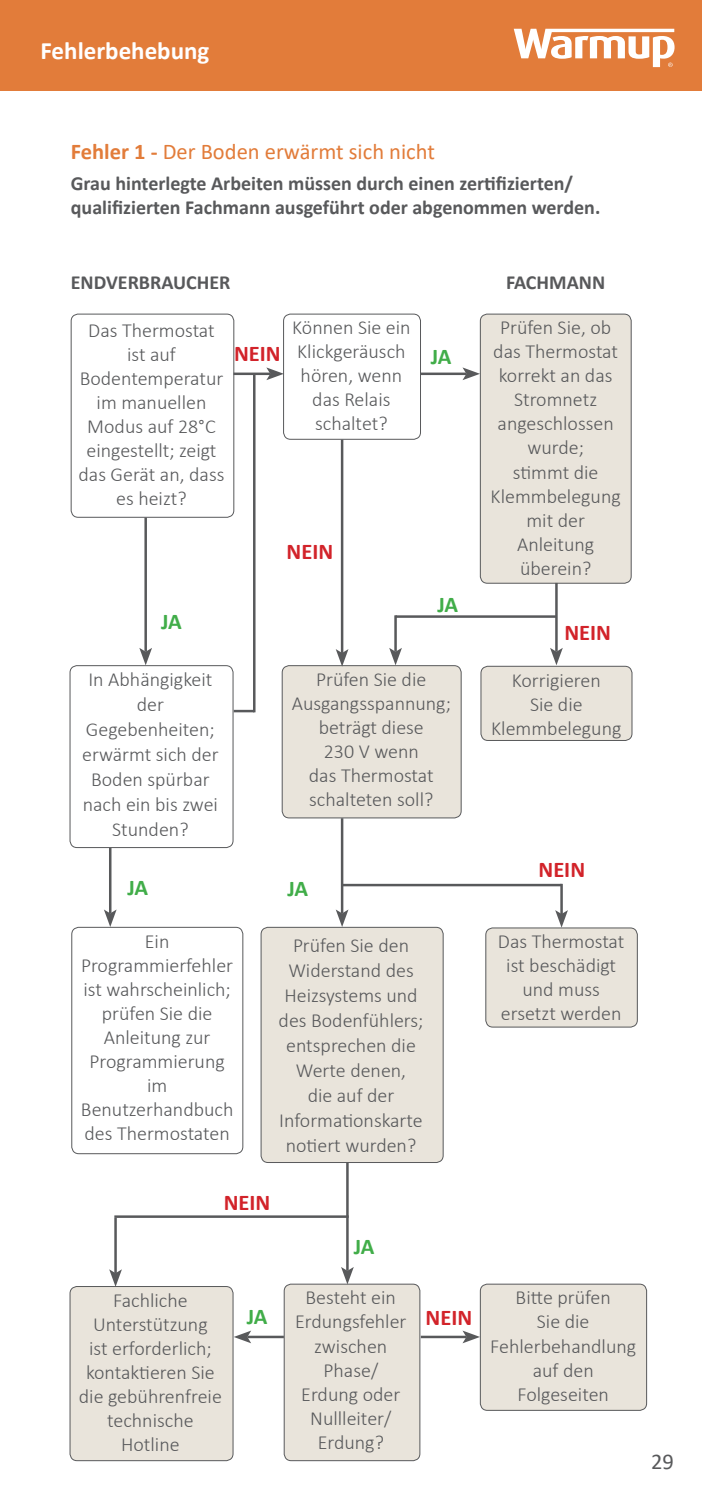
<style>
.page{position:relative;width:702px;height:1489px;background:#fff}
.page>*{position:absolute;margin:0;border:0;box-sizing:border-box;transform-origin:0 0}
.t1{font:700 25px "Calibri";color:#fff}
.t2{font:22.5px "Calibri";color:#e27c3a}
.t3{font:700 22.5px "Calibri";color:#d2232a}
.t4{font:700 22.5px "Calibri";letter-spacing:-.02em;color:#41ad49}
.t5{font:22.5px "Calibri";color:#58595b}
.t6{font:300 20px/24px "Calibri";color:#58595b;text-align:center}
.t7{font:700 20px/24px "Calibri";color:#58595b}
.s1{font-weight:700}
</style>
<div class="page">
<div style="left:0;top:0;width:702px;height:91px;background:#e27c3a"></div>
<svg style="left:513px;top:29px;width:161px;height:38px"></svg>
<div style="left:70px;top:665px;width:163px;height:182px;border:1px solid #58595b;border-radius:7px"></div>
<div style="left:71px;top:927px;width:172px;height:226px;border:1px solid #58595b;border-radius:7px"></div>
<div style="left:70px;top:1286px;width:163px;height:174px;background:#e9e4db;border-radius:7px"></div>
<div style="left:70px;top:1286px;width:163px;height:174px;border:1px solid #58595b;border-radius:7px"></div>
<div style="left:283px;top:314px;width:138px;height:125px;border:1px solid #58595b;border-radius:7px"></div>
<div style="left:71px;top:314px;width:163px;height:203px;border:1px solid #58595b;border-radius:7px"></div>
<div style="left:282px;top:665px;width:179px;height:152px;background:#e9e4db;border-radius:7px"></div>
<div style="left:282px;top:665px;width:179px;height:153px;border:1px solid #58595b;border-radius:7px"></div>
<div style="left:261px;top:927px;width:182px;height:235px;background:#e9e4db;border-radius:7px"></div>
<div style="left:261px;top:927px;width:182px;height:235px;border:1px solid #58595b;border-radius:7px"></div>
<div style="left:284px;top:1283px;width:136px;height:177px;background:#e9e4db;border-radius:7px"></div>
<div style="left:284px;top:1283px;width:136px;height:177px;border:1px solid #58595b;border-radius:7px"></div>
<div style="left:480px;top:314px;width:151px;height:269px;background:#e9e4db;border-radius:7px"></div>
<div style="left:480px;top:314px;width:151px;height:269px;border:1px solid #58595b;border-radius:7px"></div>
<div style="left:481px;top:666px;width:151px;height:74px;background:#e9e4db;border-radius:7px"></div>
<div style="left:480px;top:666px;width:152px;height:74px;border:1px solid #58595b;border-radius:7px"></div>
<div style="left:486px;top:927px;width:151px;height:100px;background:#e9e4db;border-radius:7px"></div>
<div style="left:485px;top:927px;width:152px;height:100px;border:1px solid #58595b;border-radius:7px"></div>
<div style="left:480px;top:1283px;width:166px;height:127px;background:#e9e4db;border-radius:7px"></div>
<div style="left:480px;top:1283px;width:167px;height:127px;border:1px solid #58595b;border-radius:7px"></div>
<hr style="left:233px;top:372px;width:37px;height:3px;background:#58595b">
<svg style="left:266px;top:367px;width:18px;height:13px"></svg>
<hr style="left:421px;top:372px;width:45px;height:3px;background:#58595b">
<svg style="left:462px;top:367px;width:18px;height:13px"></svg>
<hr style="left:144px;top:517px;width:3px;height:134px;background:#58595b">
<svg style="left:139px;top:647px;width:13px;height:18px"></svg>
<hr style="left:109px;top:847px;width:2px;height:66px;background:#58595b">
<svg style="left:104px;top:909px;width:13px;height:18px"></svg>
<hr style="left:114px;top:1217px;width:3px;height:55px;background:#58595b">
<svg style="left:109px;top:1269px;width:13px;height:17px"></svg>
<hr style="left:234px;top:709px;width:20px;height:3px;background:#58595b">
<hr style="left:253px;top:374px;width:2px;height:338px;background:#58595b">
<hr style="left:341px;top:439px;width:2px;height:214px;background:#58595b">
<svg style="left:336px;top:649px;width:12px;height:17px"></svg>
<hr style="left:341px;top:818px;width:2px;height:95px;background:#58595b">
<svg style="left:336px;top:909px;width:12px;height:18px"></svg>
<hr style="left:346px;top:1162px;width:2px;height:108px;background:#58595b">
<svg style="left:341px;top:1266px;width:13px;height:18px"></svg>
<hr style="left:555px;top:583px;width:2px;height:68px;background:#58595b">
<svg style="left:550px;top:647px;width:12px;height:18px"></svg>
<hr style="left:395px;top:615px;width:161px;height:2px;background:#58595b">
<hr style="left:394px;top:615px;width:3px;height:36px;background:#58595b">
<svg style="left:389px;top:647px;width:13px;height:18px"></svg>
<hr style="left:342px;top:883px;width:219px;height:3px;background:#58595b">
<hr style="left:560px;top:883px;width:2px;height:30px;background:#58595b">
<svg style="left:555px;top:910px;width:13px;height:17px"></svg>
<hr style="left:114px;top:1215px;width:234px;height:2px;background:#58595b">
<hr style="left:247px;top:1335px;width:37px;height:2px;background:#58595b">
<svg style="left:234px;top:1330px;width:17px;height:13px"></svg>
<hr style="left:421px;top:1335px;width:45px;height:2px;background:#58595b">
<svg style="left:462px;top:1330px;width:18px;height:13px"></svg>
<p class="t1" style="left:41px;top:33px;width:170px">Fehlerbehebung</p>
<p class="t2" style="left:71px;top:136px;width:365px"><span class="s1">Fehler 1 -</span> Der Boden erwärmt sich nicht</p>
<p class="t7" style="left:71px;top:171px;width:531px">Grau hinterlegte Arbeiten müssen durch einen zertifizierten/ qualifizierten Fachmann ausgeführt oder abgenommen werden.</p>
<p class="t7" style="left:71px;top:270px;width:161px">ENDVERBRAUCHER</p>
<p class="t7" style="left:506px;top:270px;width:101px">FACHMANN</p>
<p class="t6" style="left:79px;top:318px;width:147px">Das Thermostat ist auf<br>Bodentemperatur im manuellen<br>Modus auf 28°C eingestellt; zeigt das Gerät an, dass es heizt?</p>
<p class="t3" style="left:234px;top:337px;width:48px">NEIN</p>
<p class="t6" style="left:292px;top:315px;width:120px">Können Sie ein<br>Klickgeräusch hören, wenn das Relais schaltet?</p>
<p class="t3" style="left:286px;top:535px;width:48px">NEIN</p>
<p class="t4" style="left:161px;top:606px;width:22px">JA</p>
<p class="t4" style="left:430px;top:340px;width:22px">JA</p>
<p class="t4" style="left:437px;top:588px;width:22px">JA</p>
<p class="t6" style="left:82px;top:666px;width:138px;line-height:25px">In Abhängigkeit der<br>Gegebenheiten; erwärmt sich der<br>Boden spürbar nach ein bis zwei<br>Stunden?</p>
<p class="t6" style="left:292px;top:667px;width:161px">Prüfen Sie die<br>Ausgangsspannung; beträgt diese<br>230 V wenn<br>das Thermostat schalteten soll?</p>
<p class="t4" style="left:128px;top:871px;width:22px">JA</p>
<p class="t4" style="left:287px;top:872px;width:22px">JA</p>
<p class="t6" style="left:81px;top:928px;width:154px">Ein<br>Programmierfehler ist wahrscheinlich; prüfen Sie die<br>Anleitung zur<br>Programmierung im<br>Benutzerhandbuch des Thermostaten</p>
<p class="t6" style="left:278px;top:932px;width:146px;line-height:25px">Prüfen Sie den<br>Widerstand des<br>Heizsystems und des Bodenfühlers; entsprechen die<br>Werte denen,<br>die auf der<br>Informationskarte notiert wurden?</p>
<p class="t6" style="left:490px;top:315px;width:132px">Prüfen Sie, ob das Thermostat korrekt an das<br>Stromnetz angeschlossen wurde;<br>stimmt die<br>Klemmbelegung mit der<br>Anleitung überein?</p>
<p class="t3" style="left:564px;top:617px;width:48px">NEIN</p>
<p class="t6" style="left:491px;top:667px;width:132px">Korrigieren<br>Sie die<br>Klemmbelegung</p>
<p class="t3" style="left:538px;top:853px;width:48px">NEIN</p>
<p class="t6" style="left:498px;top:929px;width:128px">Das Thermostat ist beschädigt und muss ersetzt werden</p>
<p class="t3" style="left:224px;top:1186px;width:48px">NEIN</p>
<p class="t6" style="left:79px;top:1287px;width:145px">Fachliche<br>Unterstützung<br>ist erforderlich; kontaktieren Sie die gebührenfreie technische<br>Hotline</p>
<p class="t4" style="left:247px;top:1300px;width:22px">JA</p>
<p class="t4" style="left:354px;top:1230px;width:22px">JA</p>
<p class="t6" style="left:295px;top:1285px;width:113px">Besteht ein<br>Erdungsfehler zwischen<br>Phase/<br>Erdung oder<br>Nullleiter/<br>Erdung?</p>
<p class="t3" style="left:425px;top:1301px;width:48px">NEIN</p>
<p class="t6" style="left:490px;top:1285px;width:147px">Bitte prüfen<br>Sie die<br>Fehlerbehandlung auf den<br>Folgeseiten</p>
<p class="t5" style="left:651px;top:1446px;width:24px">29</p>
</div>
